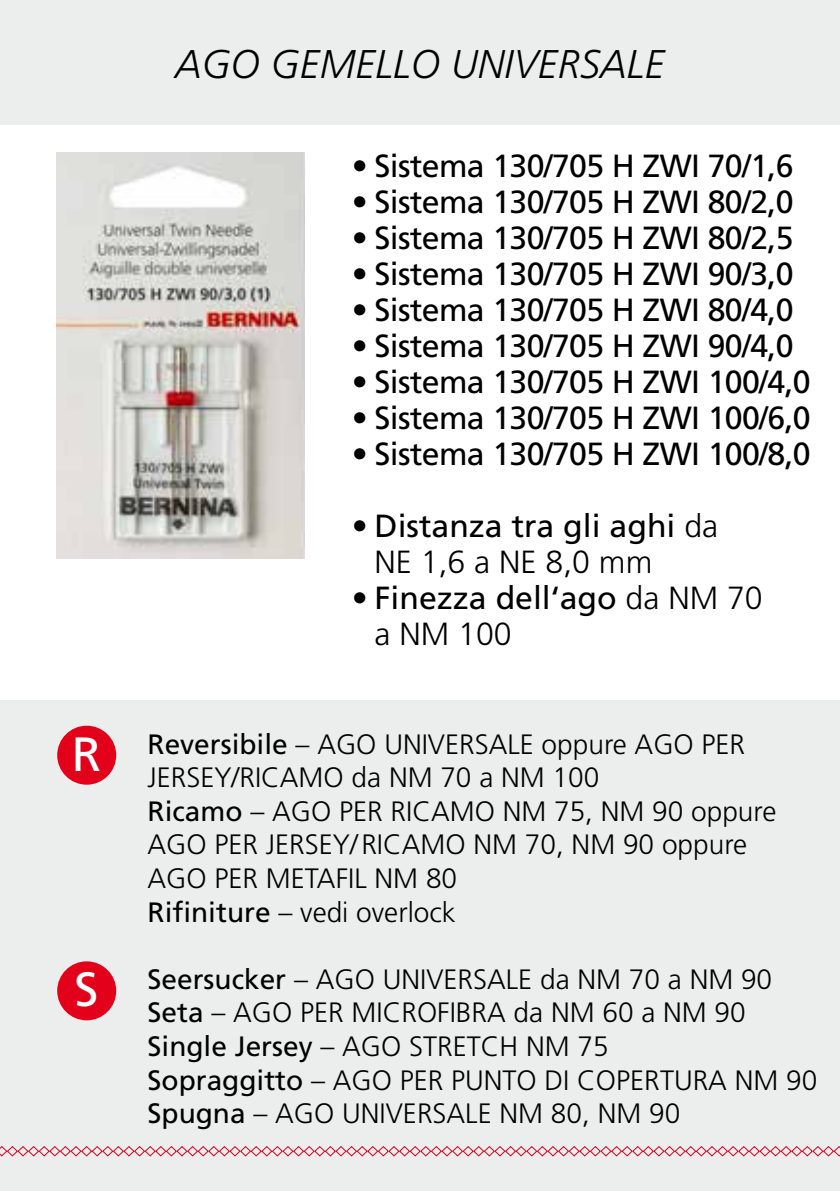
<style>
.page{position:relative;width:840px;height:1191px;background:#fff}
.page>*{position:absolute;margin:0;border:0;box-sizing:border-box;transform-origin:0 0}
.t1{font:48px "Frutiger";color:#fff}
.t2{font:italic 300 40px "Frutiger";color:#000}
.t3{font:32px "Frutiger";letter-spacing:-.02em;color:#000}
.t4{font:32px/36px "Frutiger";color:#000}
.t5{font:300 28px/33.6px "Frutiger";color:#000}
.s1{font-weight:300}
.s2{font-weight:400}
</style>
<div class="page">
<div style="left:0;top:700px;width:839px;height:491px;background:#eceded"></div>
<div style="left:0;top:0;width:839px;height:124px;background:#eceded"></div>
<svg style="left:0;top:1146px;width:839px;height:11px"></svg>
<img style="left:57px;top:153px;width:247px;height:405px">
<div style="left:57px;top:725px;width:59px;height:59px;background:#e2001a;border-radius:50%"></div>
<div style="left:57px;top:961px;width:59px;height:59px;background:#e2001a;border-radius:50%"></div>
<h1 class="t1" style="left:72px;top:726px;width:31px">R</h1>
<h1 class="t1" style="left:74px;top:961px;width:25px">S</h1>
<h2 class="t2" style="left:175px;top:41px;width:490px">AGO GEMELLO UNIVERSALE</h2>
<p class="t3" style="left:351px;top:147px;width:443px"><span class="s1">•</span> Sistema 130/705 H ZWI 70/1,6</p>
<p class="t3" style="left:351px;top:183px;width:443px"><span class="s1">•</span> Sistema 130/705 H ZWI 80/2,0</p>
<p class="t3" style="left:351px;top:219px;width:443px"><span class="s1">•</span> Sistema 130/705 H ZWI 80/2,5</p>
<p class="t3" style="left:351px;top:255px;width:443px"><span class="s1">•</span> Sistema 130/705 H ZWI 90/3,0</p>
<p class="t3" style="left:351px;top:291px;width:443px"><span class="s1">•</span> Sistema 130/705 H ZWI 80/4,0</p>
<p class="t3" style="left:351px;top:327px;width:443px"><span class="s1">•</span> Sistema 130/705 H ZWI 90/4,0</p>
<p class="t3" style="left:351px;top:363px;width:460px"><span class="s1">•</span> Sistema 130/705 H ZWI 100/4,0</p>
<p class="t3" style="left:351px;top:399px;width:460px"><span class="s1">•</span> Sistema 130/705 H ZWI 100/6,0</p>
<p class="t3" style="left:351px;top:435px;width:460px"><span class="s1">•</span> Sistema 130/705 H ZWI 100/8,0</p>
<p class="t4" style="left:374px;top:508px;width:345px;text-indent:-23px"><span class="s1">•</span> Distanza tra gli aghi <span class="s1">da<br>NE 1,6 a NE 8,0 mm</span></p>
<p class="t4" style="left:374px;top:580px;width:389px;text-indent:-23px">• Finezza dell‘ago <span class="s1">da NM 70 a NM 100</span></p>
<p class="t5" style="left:147px;top:727px;width:630px"><span class="s2">Reversibile</span> – AGO UNIVERSALE oppure AGO PER JERSEY/RICAMO da NM 70 a NM 100<br><span class="s2">Ricamo</span> – AGO PER RICAMO NM 75, NM 90 oppure AGO PER JERSEY/RICAMO NM 70, NM 90 oppure AGO PER METAFIL NM 80<br><span class="s2">Rifiniture</span> – vedi overlock</p>
<p class="t5" style="left:147px;top:962px;width:671px"><span class="s2">Seersucker</span> – AGO UNIVERSALE da NM 70 a NM 90<br><span class="s2">Seta</span> – AGO PER MICROFIBRA da NM 60 a NM 90<br><span class="s2">Single Jersey</span> – AGO STRETCH NM 75<br><span class="s2">Sopraggitto</span> – AGO PER PUNTO DI COPERTURA NM 90<br><span class="s2">Spugna</span> – AGO UNIVERSALE NM 80, NM 90</p>
</div>
